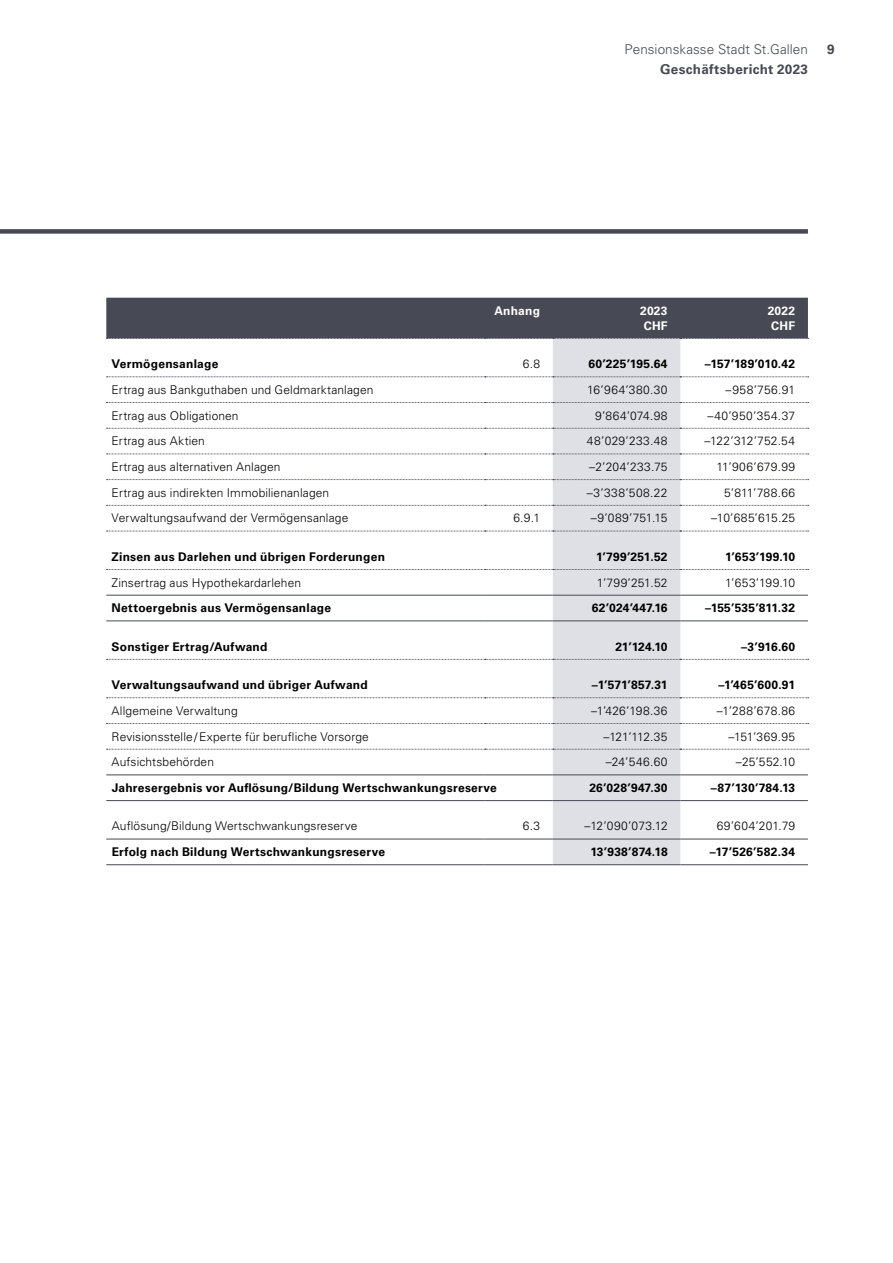
<style>
.page{position:relative;width:893px;height:1263px;background:#fff}
.page>*{position:absolute;margin:0;border:0;box-sizing:border-box;transform-origin:0 0}
.t1{font:300 13.5px "Univers LT Std";letter-spacing:.005em;color:#474954}
.t2{font:700 13.5px "Univers LT Std";letter-spacing:.02em;color:#474954}
.t3{font:300 12px "Univers LT Std";letter-spacing:.01em;color:#000}
.t4{font:700 12px "Univers LT Std";letter-spacing:.02em;color:#000}
.t5{font:300 12px "Univers LT Std";letter-spacing:.035em;color:#000}
.t6{font:700 12px/15px "Univers LT Std";letter-spacing:.02em;color:#fff}
.t7{font:700 12px "Univers LT Std";letter-spacing:-.005em;color:#000}
.t8{font:300 12px "Univers LT Std";letter-spacing:.04em;color:#000}
.t9{font:300 12px "Univers LT Std";letter-spacing:.03em;color:#000}
</style>
<div class="page">
<div style="left:0;top:229px;width:808px;height:5px;background:#474954"></div>
<div style="left:553px;top:339px;width:127px;height:525px;background:#dfe0e6"></div>
<svg style="left:107px;top:402px;width:702px;height:1px"></svg>
<svg style="left:107px;top:428px;width:702px;height:1px"></svg>
<svg style="left:107px;top:454px;width:702px;height:1px"></svg>
<svg style="left:107px;top:479px;width:702px;height:1px"></svg>
<svg style="left:107px;top:505px;width:702px;height:1px"></svg>
<svg style="left:107px;top:723px;width:702px;height:1px"></svg>
<svg style="left:107px;top:749px;width:702px;height:1px"></svg>
<div style="left:106px;top:298px;width:703px;height:41px;background:#474954"></div>
<svg style="left:107px;top:377px;width:702px;height:1px"></svg>
<svg style="left:107px;top:531px;width:702px;height:1px"></svg>
<svg style="left:107px;top:569px;width:702px;height:1px"></svg>
<svg style="left:107px;top:659px;width:702px;height:1px"></svg>
<svg style="left:107px;top:697px;width:702px;height:1px"></svg>
<hr style="left:106px;top:595px;width:379px;height:1px;background:#474954">
<hr style="left:485px;top:595px;width:68px;height:1px;background:#474954">
<hr style="left:553px;top:595px;width:127px;height:1px;background:#474954">
<hr style="left:680px;top:595px;width:128px;height:1px;background:#474954">
<hr style="left:106px;top:621px;width:379px;height:1px;background:#474954">
<hr style="left:485px;top:621px;width:68px;height:1px;background:#474954">
<hr style="left:553px;top:621px;width:127px;height:1px;background:#474954">
<hr style="left:680px;top:621px;width:128px;height:1px;background:#474954">
<hr style="left:106px;top:775px;width:379px;height:1px;background:#474954">
<hr style="left:485px;top:775px;width:68px;height:1px;background:#474954">
<hr style="left:553px;top:775px;width:127px;height:1px;background:#474954">
<hr style="left:680px;top:775px;width:128px;height:1px;background:#474954">
<hr style="left:106px;top:800px;width:379px;height:1px;background:#474954">
<hr style="left:485px;top:800px;width:68px;height:1px;background:#474954">
<hr style="left:553px;top:800px;width:127px;height:1px;background:#474954">
<hr style="left:680px;top:800px;width:128px;height:1px;background:#474954">
<hr style="left:106px;top:839px;width:379px;height:1px;background:#474954">
<hr style="left:485px;top:839px;width:68px;height:1px;background:#474954">
<hr style="left:553px;top:839px;width:127px;height:1px;background:#474954">
<hr style="left:680px;top:839px;width:128px;height:1px;background:#474954">
<hr style="left:106px;top:864px;width:379px;height:1px;background:#474954">
<hr style="left:485px;top:864px;width:68px;height:1px;background:#474954">
<hr style="left:553px;top:864px;width:127px;height:1px;background:#474954">
<hr style="left:680px;top:864px;width:128px;height:1px;background:#474954">
<p class="t1" style="left:625px;top:41px;width:185px">Pensionskasse Stadt St.Gallen</p>
<p class="t2" style="left:660px;top:61px;width:149px">Geschäftsbericht 2023</p>
<p class="t2" style="left:827px;top:41px;width:9px">9</p>
<p class="t6" style="left:494px;top:303px;width:47px">Anhang</p>
<p class="t6" style="left:640px;top:303px;width:29px">2023<br>CHF</p>
<p class="t6" style="left:768px;top:303px;width:29px">2022<br>CHF</p>
<p class="t4" style="left:112px;top:357px;width:108px">Vermögensanlage</p>
<p class="t3" style="left:523px;top:357px;width:19px">6.8</p>
<p class="t4" style="left:588px;top:357px;width:81px">60’225’195.64</p>
<p class="t7" style="left:705px;top:357px;width:92px">–157’189’010.42</p>
<p class="t3" style="left:112px;top:382px;width:263px">Ertrag aus Bankguthaben und Geldmarktanlagen</p>
<p class="t8" style="left:587px;top:382px;width:82px">16’964’380.30</p>
<p class="t3" style="left:726px;top:382px;width:71px">–958’756.91</p>
<p class="t3" style="left:112px;top:408px;width:129px">Ertrag aus Obligationen</p>
<p class="t3" style="left:595px;top:408px;width:74px">9’864’074.98</p>
<p class="t5" style="left:707px;top:408px;width:89px">–40’950’354.37</p>
<p class="t3" style="left:112px;top:434px;width:95px">Ertrag aus Aktien</p>
<p class="t5" style="left:587px;top:434px;width:82px">48’029’233.48</p>
<p class="t3" style="left:705px;top:434px;width:92px">–122’312’752.54</p>
<p class="t3" style="left:112px;top:460px;width:170px">Ertrag aus alternativen Anlagen</p>
<p class="t3" style="left:589px;top:460px;width:80px">–2’204’233.75</p>
<p class="t5" style="left:716px;top:460px;width:80px">11’906’679.99</p>
<p class="t3" style="left:112px;top:485px;width:219px">Ertrag aus indirekten Immobilienanlagen</p>
<p class="t3" style="left:587px;top:485px;width:82px">–3’338’508.22</p>
<p class="t3" style="left:724px;top:485px;width:72px">5’811’788.66</p>
<p class="t3" style="left:112px;top:511px;width:238px">Verwaltungsaufwand der Vermögensanlage</p>
<p class="t3" style="left:513px;top:511px;width:28px">6.9.1</p>
<p class="t3" style="left:591px;top:511px;width:78px">–9’089’751.15</p>
<p class="t3" style="left:711px;top:511px;width:85px">–10’685’615.25</p>
<p class="t4" style="left:112px;top:550px;width:275px">Zinsen aus Darlehen und übrigen Forderungen</p>
<p class="t4" style="left:596px;top:550px;width:73px">1’799’251.52</p>
<p class="t4" style="left:725px;top:550px;width:72px">1’653’199.10</p>
<p class="t3" style="left:112px;top:575px;width:191px">Zinsertrag aus Hypothekardarlehen</p>
<p class="t3" style="left:597px;top:575px;width:72px">1’799’251.52</p>
<p class="t3" style="left:725px;top:575px;width:72px">1’653’199.10</p>
<p class="t4" style="left:112px;top:601px;width:221px">Nettoergebnis aus Vermögensanlage</p>
<p class="t4" style="left:592px;top:601px;width:77px">62’024’447.16</p>
<p class="t4" style="left:705px;top:601px;width:92px">–155’535’811.32</p>
<p class="t4" style="left:112px;top:639px;width:157px">Sonstiger Ertrag/Aufwand</p>
<p class="t4" style="left:615px;top:639px;width:54px">21’124.10</p>
<p class="t4" style="left:741px;top:639px;width:56px">–3’916.60</p>
<p class="t4" style="left:112px;top:678px;width:258px">Verwaltungsaufwand und übriger Aufwand</p>
<p class="t4" style="left:592px;top:678px;width:77px">–1’571’857.31</p>
<p class="t4" style="left:718px;top:678px;width:78px">–1’465’600.91</p>
<p class="t3" style="left:112px;top:703px;width:128px">Allgemeine Verwaltung</p>
<p class="t3" style="left:591px;top:703px;width:78px">–1’426’198.36</p>
<p class="t3" style="left:717px;top:703px;width:80px">–1’288’678.86</p>
<p class="t3" style="left:112px;top:729px;width:259px">Revisionsstelle/Experte für berufliche Vorsorge</p>
<p class="t3" style="left:604px;top:729px;width:66px">–121’112.35</p>
<p class="t3" style="left:728px;top:729px;width:68px">–151’369.95</p>
<p class="t3" style="left:112px;top:755px;width:104px">Aufsichtsbehörden</p>
<p class="t3" style="left:606px;top:755px;width:63px">–24’546.60</p>
<p class="t3" style="left:736px;top:755px;width:61px">–25’552.10</p>
<p class="t4" style="left:112px;top:781px;width:387px">Jahresergebnis vor Auflösung/Bildung Wertschwankungsreserve</p>
<p class="t4" style="left:589px;top:781px;width:80px">26’028’947.30</p>
<p class="t4" style="left:711px;top:781px;width:86px">–87’130’784.13</p>
<p class="t3" style="left:112px;top:819px;width:247px">Auflösung/Bildung Wertschwankungsreserve</p>
<p class="t3" style="left:523px;top:819px;width:19px">6.3</p>
<p class="t3" style="left:585px;top:819px;width:85px">–12’090’073.12</p>
<p class="t9" style="left:717px;top:819px;width:80px">69’604’201.79</p>
<p class="t4" style="left:112px;top:845px;width:275px">Erfolg nach Bildung Wertschwankungsreserve</p>
<p class="t4" style="left:590px;top:845px;width:79px">13’938’874.18</p>
<p class="t4" style="left:710px;top:845px;width:87px">–17’526’582.34</p>
</div>
